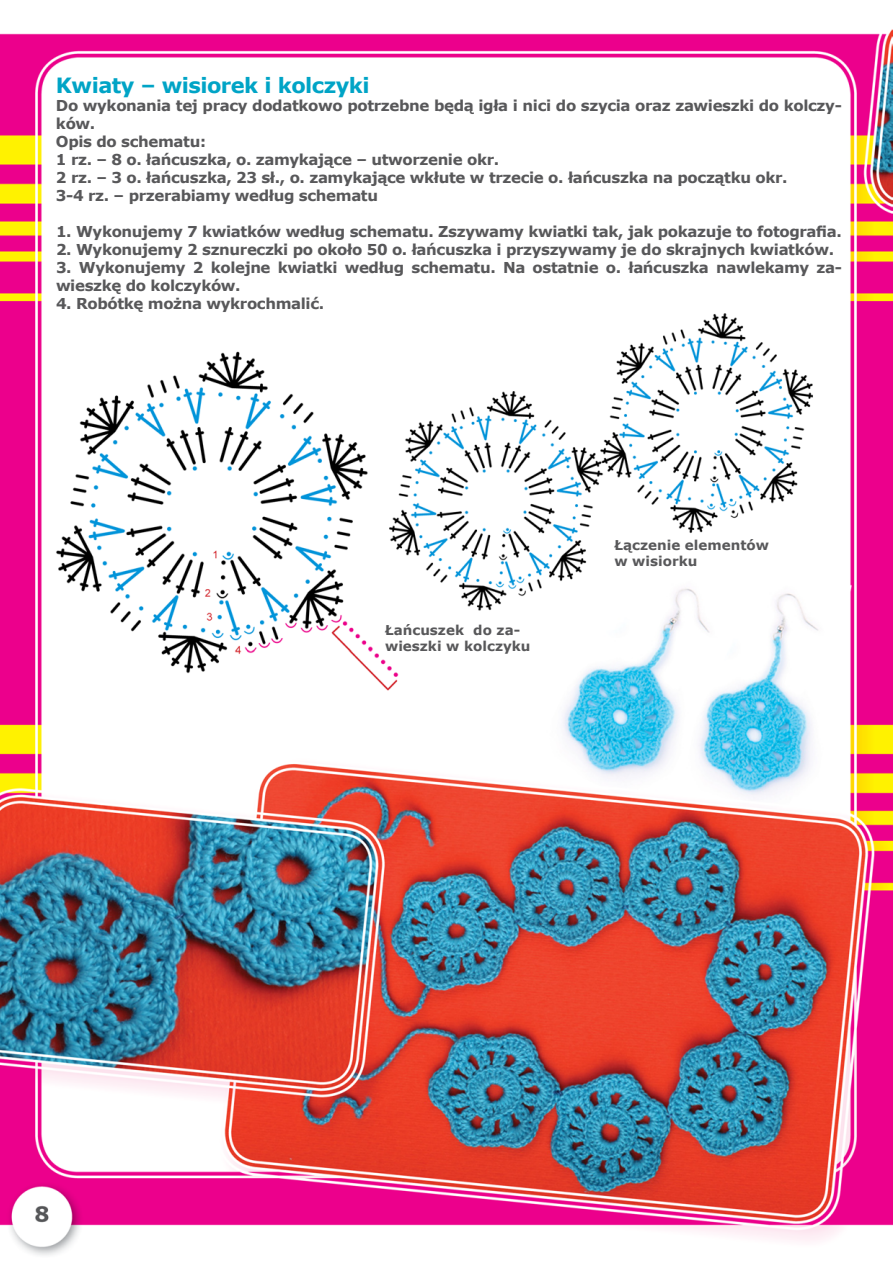
<style>
.page{position:relative;width:893px;height:1263px;background:#fff}
.page>*{position:absolute;margin:0;border:0;box-sizing:border-box;transform-origin:0 0}
.t1{font:700 21px "Verdana";letter-spacing:-.025em;color:#00a4c6}
.t2{font:700 15px/18px "Verdana";letter-spacing:-.025em;color:#58585a}
.t3{font:700 13.5px/16.2px "Verdana";color:#58585a}
</style>
<div class="page">
<img style="left:0;top:29px;width:893px;height:1226px">
<p class="t1" style="left:56px;top:72px;width:315px">Kwiaty – wisiorek i kolczyki</p>
<p class="t2" style="left:56px;top:96px;width:787px">Do wykonania tej pracy dodatkowo potrzebne będą igła i nici do szycia oraz zawieszki do kolczy&shy;ków.<br>Opis do schematu:<br>1 rz. – 8 o. łańcuszka, o. zamykające – utworzenie okr.<br>2 rz. – 3 o. łańcuszka, 23 sł., o. zamykające wkłute w trzecie o. łańcuszka na początku okr.<br>3-4 rz. – przerabiamy według schematu</p>
<p class="t2" style="left:56px;top:222px;width:787px">1. Wykonujemy 7 kwiatków według schematu. Zszywamy kwiatki tak, jak pokazuje to fotografia.</p>
<p class="t2" style="left:56px;top:240px;width:780px">2. Wykonujemy 2 sznureczki po około 50 o. łańcuszka i przyszywamy je do skrajnych kwiatków.</p>
<p class="t2" style="left:56px;top:258px;width:787px">3. Wykonujemy 2 kolejne kwiatki według schematu. Na ostatnie o. łańcuszka nawlekamy za&shy;wieszkę do kolczyków.</p>
<p class="t2" style="left:56px;top:294px;width:270px">4. Robótkę można wykrochmalić.</p>
<p class="t3" style="left:385px;top:622px;width:147px">Łańcuszek do za&shy;wieszki w kolczyku</p>
<p class="t3" style="left:614px;top:537px;width:156px">Łączenie elementów w wisiorku</p>
</div>
